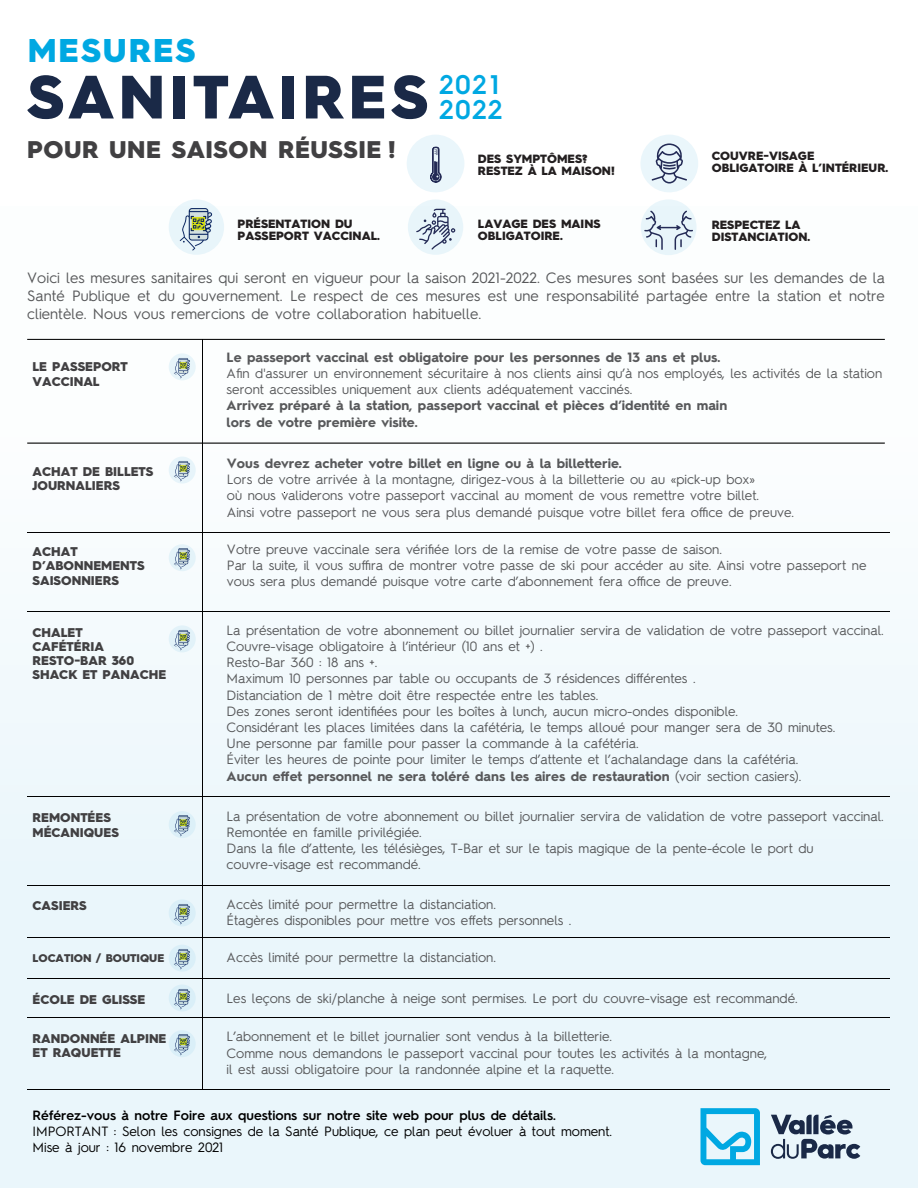
<style>
.page{position:relative;width:918px;height:1188px;background:#fff}
.page>*{position:absolute;margin:0;border:0;box-sizing:border-box;transform-origin:0 0}
.t1{font:900 61.2px "Hurme Geometric Sans 3";letter-spacing:.075em;color:#1a2947}
.t2{font:900 33px "Hurme Geometric Sans 3";letter-spacing:.06em;color:#00a8e2}
.t3{font:600 27px/25.5px "Hurme Geometric Sans 3";letter-spacing:.06em;color:#00a8e2}
.t4{font:900 24.15px "Hurme Geometric Sans 3";letter-spacing:.02em;color:#414042}
.t5{font:15px/18px "Hurme Geometric Sans 2";letter-spacing:.005em;color:#58595b;text-align:justify}
.t6{font:13.5px/16.2px "Hurme Geometric Sans 2";color:#58595b}
.t7{font:700 13.5px/16.2px "Hurme Geometric Sans 2";color:#58595b}
.t8{font:13.5px "Hurme Geometric Sans 2";color:#000}
.t9{font:600 13.5px "Hurme Geometric Sans 2";color:#000}
.t10{font:13.5px "Hurme Geometric Sans 3";color:#000}
.t11{font:900 12.75px/14.1px "Hurme Geometric Sans 3";color:#414042}
.t12{font:900 12px/12px "Hurme Geometric Sans 3";color:#231f20}
.t13{font:900 11.25px "Hurme Geometric Sans 3";letter-spacing:-.005em;color:#414042}
.s1{font-weight:700}
.s2{font-family:"Hurme Geometric Sans 2"}
</style>
<div class="page">
<div style="left:0;top:206px;width:918px;height:982px;background:#f1f9fc"></div>
<hr style="left:27px;top:532px;width:863px;height:1px;background:#000">
<hr style="left:27px;top:612px;width:863px;height:1px;background:#000">
<hr style="left:27px;top:797px;width:863px;height:1px;background:#000">
<hr style="left:27px;top:885px;width:863px;height:1px;background:#000">
<hr style="left:27px;top:937px;width:863px;height:1px;background:#000">
<hr style="left:27px;top:979px;width:863px;height:1px;background:#000">
<hr style="left:27px;top:1017px;width:863px;height:1px;background:#000">
<hr style="left:27px;top:1089px;width:863px;height:1px;background:#000">
<hr style="left:203px;top:339px;width:1px;height:750px;background:#000">
<hr style="left:27px;top:339px;width:858px;height:1px;background:#000">
<hr style="left:27px;top:443px;width:858px;height:1px;background:#000">
<div style="left:408px;top:199px;width:55px;height:56px;background:#e8f5fa;border-radius:50%"></div>
<svg style="left:416px;top:209px;width:39px;height:41px"></svg>
<div style="left:641px;top:199px;width:56px;height:56px;background:#e8f5fa;border-radius:50%"></div>
<svg style="left:644px;top:211px;width:49px;height:39px"></svg>
<svg style="left:640px;top:135px;width:58px;height:57px"></svg>
<svg style="left:701px;top:1108px;width:59px;height:57px"></svg>
<svg style="left:771px;top:1115px;width:89px;height:44px"></svg>
<svg style="left:407px;top:135px;width:57px;height:57px"></svg>
<div style="left:169px;top:199px;width:55px;height:56px;background:#e8f5fa;border-radius:50%"></div>
<img style="left:179px;top:208px;width:35px;height:43px">
<div style="left:169px;top:353px;width:27px;height:27px;background:#e8f5fa;border-radius:50%"></div>
<img style="left:174px;top:358px;width:17px;height:21px">
<div style="left:169px;top:457px;width:27px;height:27px;background:#e7f4fa;border-radius:50%"></div>
<img style="left:174px;top:461px;width:16px;height:21px">
<div style="left:169px;top:544px;width:27px;height:27px;background:#e4f3f9;border-radius:50%"></div>
<img style="left:174px;top:548px;width:16px;height:21px">
<div style="left:169px;top:625px;width:27px;height:27px;background:#e2f2f9;border-radius:50%"></div>
<img style="left:174px;top:630px;width:16px;height:21px">
<div style="left:169px;top:811px;width:27px;height:27px;background:#dcf0f8;border-radius:50%"></div>
<img style="left:174px;top:815px;width:16px;height:21px">
<div style="left:169px;top:899px;width:27px;height:27px;background:#daeff8;border-radius:50%"></div>
<img style="left:174px;top:904px;width:17px;height:21px">
<div style="left:169px;top:945px;width:27px;height:27px;background:#daeff8;border-radius:50%"></div>
<img style="left:174px;top:949px;width:16px;height:21px">
<div style="left:169px;top:985px;width:27px;height:27px;background:#daeff8;border-radius:50%"></div>
<img style="left:174px;top:989px;width:16px;height:21px">
<div style="left:169px;top:1030px;width:27px;height:27px;background:#daeff8;border-radius:50%"></div>
<img style="left:174px;top:1034px;width:17px;height:21px">
<h2 class="t2" style="left:28px;top:27px;width:169px">MESURES</h2>
<h1 class="t1" style="left:28px;top:54px;width:402px">SANITAIRES</h1>
<h3 class="t3" style="left:439px;top:70px;width:65px">2021<br>2022</h3>
<h3 class="t4" style="left:27px;top:132px;width:370px">POUR UNE SAISON RÉUSSIE !</h3>
<p class="t12" style="left:238px;top:217px;width:144px">PRÉSENTATION DU<br>PASSEPORT VACCINAL.</p>
<p class="t12" style="left:478px;top:153px;width:138px">DES SYMPTÔMES?<br>RESTEZ À LA MAISON!</p>
<p class="t12" style="left:478px;top:217px;width:124px">LAVAGE DES MAINS<br>OBLIGATOIRE.</p>
<p class="t12" style="left:712px;top:150px;width:178px">COUVRE-VISAGE<br>OBLIGATOIRE À L’INTÉRIEUR.</p>
<p class="t12" style="left:712px;top:218px;width:100px">RESPECTEZ LA<br>DISTANCIATION.</p>
<p class="t5" style="left:27px;top:268px;width:859px">Voici les mesures sanitaires qui seront en vigueur pour la saison 2021-2022. Ces mesures sont basées sur les demandes de la Santé Publique et du gouvernement. Le respect de ces mesures est une responsabilité partagée entre la station et notre clientèle. Nous vous remercions de votre collaboration habituelle.</p>
<p class="t11" style="left:33px;top:359px;width:97px">LE PASSEPORT<br>VACCINAL</p>
<p class="t11" style="left:33px;top:463px;width:122px">ACHAT DE BILLETS<br>JOURNALIERS</p>
<p class="t11" style="left:33px;top:544px;width:114px">ACHAT<br>D’ABONNEMENTS<br>SAISONNIERS</p>
<p class="t11" style="left:33px;top:625px;width:135px">CHALET<br>CAFÉTÉRIA<br>RESTO-BAR 360<br>SHACK ET PANACHE</p>
<p class="t11" style="left:33px;top:810px;width:88px">REMONTÉES<br>MÉCANIQUES</p>
<p class="t11" style="left:33px;top:898px;width:56px">CASIERS</p>
<p class="t13" style="left:33px;top:950px;width:133px">LOCATION / BOUTIQUE</p>
<p class="t11" style="left:33px;top:992px;width:114px">ÉCOLE DE GLISSE</p>
<p class="t11" style="left:33px;top:1031px;width:135px">RANDONNÉE ALPINE<br>ET RAQUETTE</p>
<p class="t7" style="left:227px;top:348px;width:495px">Le passeport vaccinal est obligatoire pour les personnes de 13 ans et plus.</p>
<p class="t6" style="left:227px;top:364px;width:657px">Afin d'assurer un environnement sécuritaire à nos clients ainsi qu’à nos employés, les activités de la station seront accessibles uniquement aux clients adéquatement vaccinés.</p>
<p class="t7" style="left:227px;top:397px;width:502px">Arrivez préparé à la station, passeport vaccinal et pièces d’identité en main lors de votre première visite.</p>
<p class="t7" style="left:227px;top:454px;width:396px">Vous devrez acheter votre billet en ligne ou à la billetterie.</p>
<p class="t6" style="left:227px;top:471px;width:569px">Lors de votre arrivée à la montagne, dirigez-vous à la billetterie ou au «pick-up box»<br>où nous validerons votre passeport vaccinal au moment de vous remettre votre billet.<br>Ainsi votre passeport ne vous sera plus demandé puisque votre billet fera office de preuve.</p>
<p class="t6" style="left:227px;top:540px;width:641px">Votre preuve vaccinale sera vérifiée lors de la remise de votre passe de saison.<br>Par la suite, il vous suffira de montrer votre passe de ski pour accéder au site. Ainsi votre passeport ne vous sera plus demandé puisque votre carte d’abonnement fera office de preuve.</p>
<p class="t6" style="left:227px;top:621px;width:659px">La présentation de votre abonnement ou billet journalier servira de validation de votre passeport vaccinal.<br>Couvre-visage obligatoire à l’intérieur (10 ans et +) .<br>Resto-Bar 360 : 18 ans +.<br>Maximum 10 personnes par table ou occupants de 3 résidences différentes .<br>Distanciation de 1 mètre doit être respectée entre les tables.<br>Des zones seront identifiées pour les boîtes à lunch, aucun micro-ondes disponible.<br>Considérant les places limitées dans la cafétéria, le temps alloué pour manger sera de 30 minutes.<br>Une personne par famille pour passer la commande à la cafétéria.<br>Éviter les heures de pointe pour limiter le temps d’attente et l’achalandage dans la cafétéria.<br><span class="s1">Aucun effet personnel ne sera toléré dans les aires de restauration</span> (voir section casiers).</p>
<p class="t6" style="left:227px;top:807px;width:659px">La présentation de votre abonnement ou billet journalier servira de validation de votre passeport vaccinal.<br>Remontée en famille privilégiée.<br>Dans la file d’attente, les télésièges, T-Bar et sur le tapis magique de la pente-école le port du couvre-visage est recommandé.</p>
<p class="t6" style="left:227px;top:895px;width:346px">Accès limité pour permettre la distanciation.<br>Étagères disponibles pour mettre vos effets personnels .</p>
<p class="t6" style="left:227px;top:948px;width:271px">Accès limité pour permettre la distanciation.</p>
<p class="t6" style="left:227px;top:989px;width:573px">Les leçons de ski/planche à neige sont permises. Le port du couvre-visage est recommandé.</p>
<p class="t6" style="left:227px;top:1028px;width:542px">L’abonnement et le billet journalier sont vendus à la billetterie.<br>Comme nous demandons le passeport vaccinal pour toutes les activités à la montagne, il est aussi obligatoire pour la randonnée alpine et la raquette.</p>
<p class="t9" style="left:33px;top:1105px;width:525px">Référez-vous à notre Foire aux questions sur notre site web pour plus de détails.</p>
<p class="t8" style="left:33px;top:1122px;width:581px">IMPORTANT : Selon les consignes de la Santé Publique, ce plan peut évoluer à tout moment.</p>
<p class="t10" style="left:33px;top:1138px;width:192px"><span class="s2">Mise à jour :</span> 16 novembre 2021</p>
</div>
